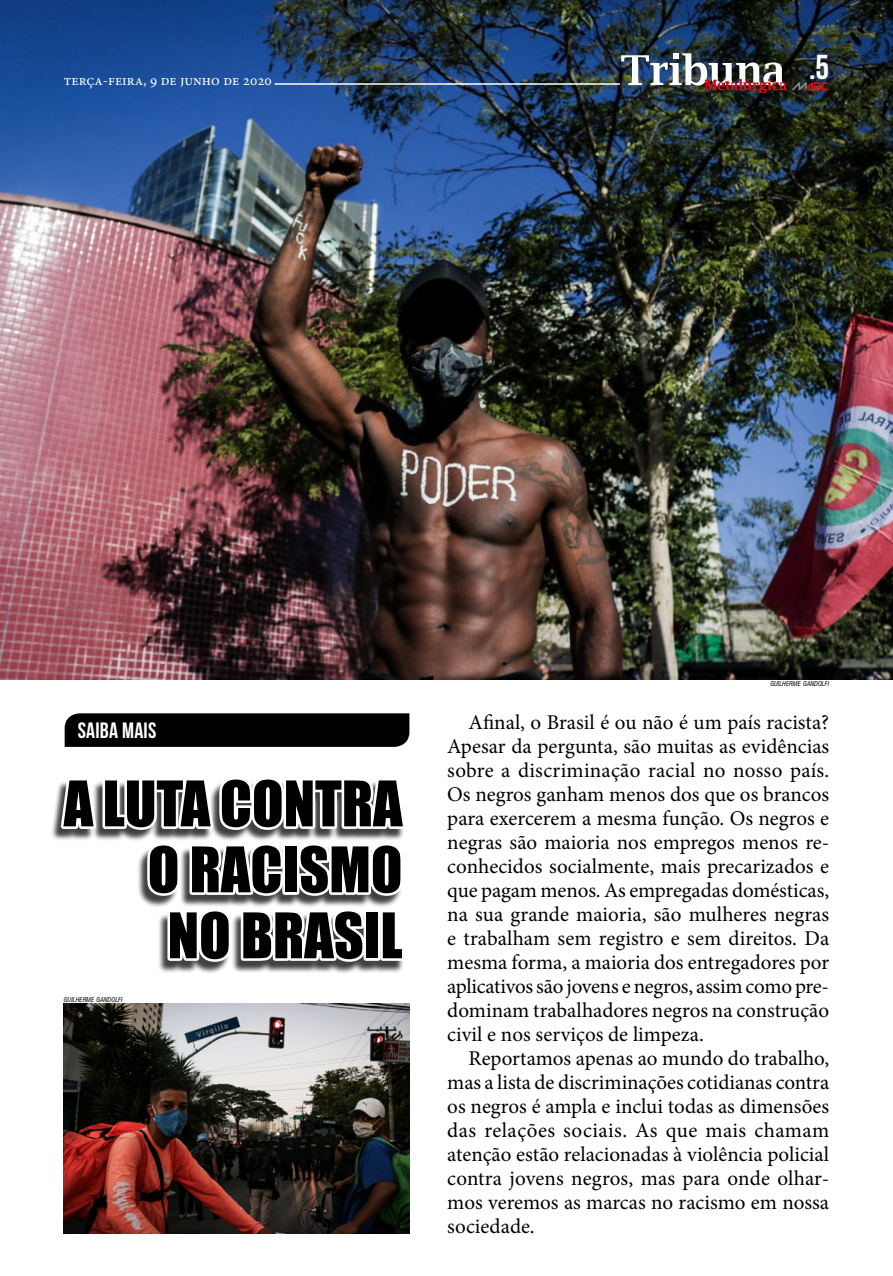
<style>
.page{position:relative;width:893px;height:1276px;background:#fff}
.page>*{position:absolute;margin:0;border:0;box-sizing:border-box;transform-origin:0 0}
.t1{font:58.05px/66px "Impact";color:#000;text-align:right}
.t2{font:34.5px "Bebas Neue";color:#fff}
.t3{font:22.2px "Bebas Neue";letter-spacing:.01em;color:#fff}
.t4{font:21px/24px "Minion Pro";color:#000;text-align:justify}
.t5{font:15px "Minion Pro";color:#fff}
.t6{font:italic condensed 6.6px "Swiss 721 BT";color:#000}
</style>
<div class="page">
<img style="left:0;top:0;width:893px;height:679px">
<div style="left:51px;top:780px;width:354px;height:194px;background:#000;opacity:.75"></div>
<img style="left:621px;top:53px;width:208px;height:40px">
<hr style="left:275px;top:83px;width:345px;height:2px;background:#fff">
<svg style="left:58px;top:713px;width:351px;height:252px"></svg>
<img style="left:64px;top:1003px;width:345px;height:230px">
<p class="t5" style="left:64px;top:70px;width:210px">terça-feira, 9 de junho de 2020</p>
<h2 class="t2" style="left:809px;top:48px;width:22px">.5</h2>
<p class="t3" style="left:78px;top:718px;width:80px">SAIBA MAIS</p>
<h1 class="t1" style="left:64px;top:769px;width:340px">A LUTA CONTRA<br>O RACISMO<br>NO BRASIL</h1>
<p class="t6" style="left:64px;top:995px;width:60px">GUILHERME GANDOLFI</p>
<p class="t6" style="left:770px;top:680px;width:60px">GUILHERME GANDOLFI</p>
<p class="t4" style="left:447px;top:710px;width:383px;text-indent:21px">Afinal, o Brasil é ou não é um país racista?<br>Apesar da pergunta, são muitas as evidências sobre a discriminação racial no nosso país.<br>Os negros ganham menos dos que os brancos para exercerem a mesma função. Os negros e negras são maioria nos empregos menos re&shy;conhecidos socialmente, mais precarizados e que pagam menos. As empregadas domésticas, na sua grande maioria, são mulheres negras e trabalham sem registro e sem direitos. Da mesma forma, a maioria dos entregadores por aplicativos são jovens e negros, assim como pre&shy;dominam trabalhadores negros na construção civil e nos serviços de limpeza.</p>
<p class="t4" style="left:447px;top:1046px;width:383px;text-indent:21px">Reportamos apenas ao mundo do trabalho, mas a lista de discriminações cotidianas contra os negros é ampla e inclui todas as dimensões das relações sociais. As que mais chamam atenção estão relacionadas à violência policial contra jovens negros, mas para onde olhar&shy;mos veremos as marcas no racismo em nossa sociedade.</p>
</div>
